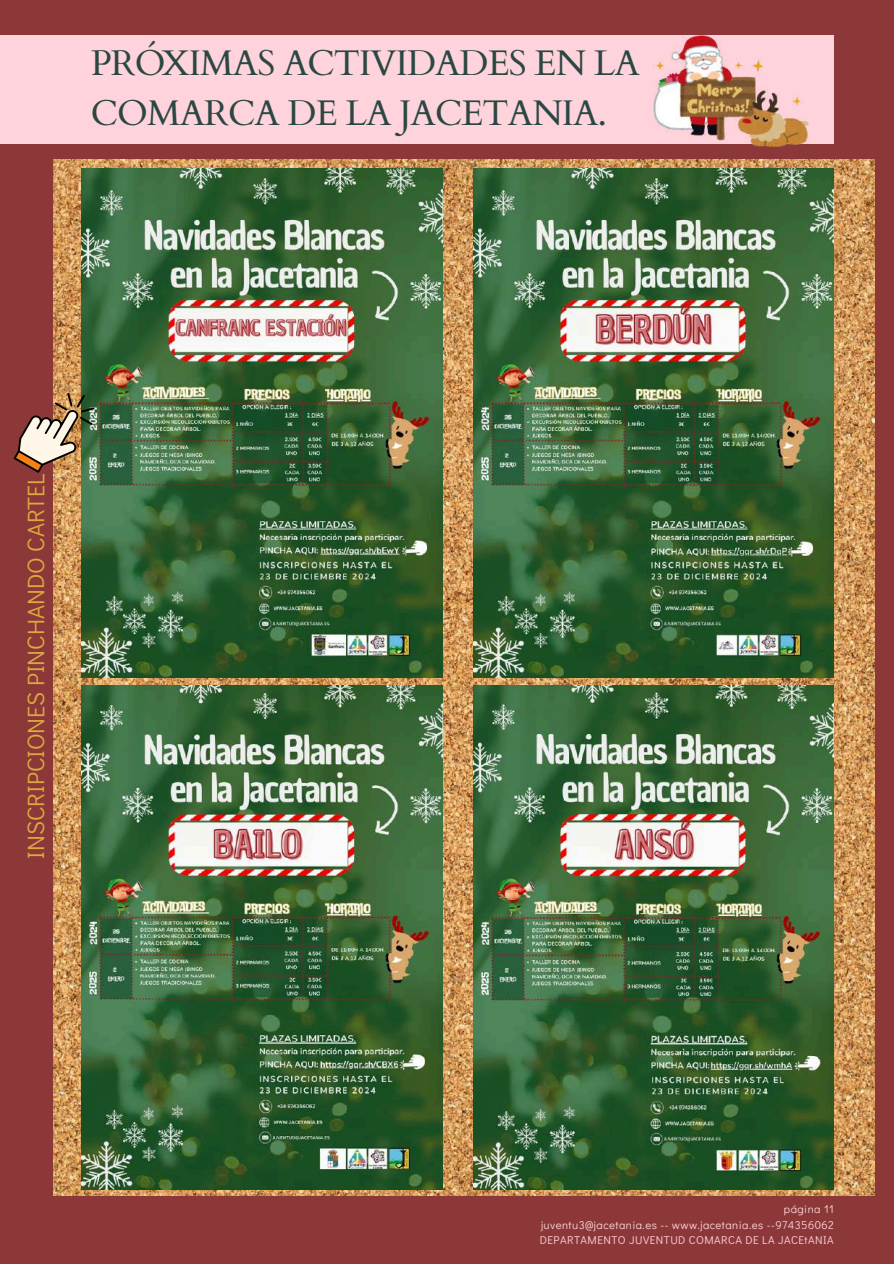
<style>
.page{position:relative;width:894px;height:1264px;background:#fff}
.page>*{position:absolute;margin:0;border:0;box-sizing:border-box;transform-origin:0 0}
.t1{font:35.7px/49.5px "Cardo";letter-spacing:-.025em;color:#2b4743}
.t2{font:24px "Didact Gothic";color:#dda83f}
.t3{font:11.25px/15.8px "Didact Gothic";letter-spacing:.04em;color:#ffd3db;text-align:justify}
</style>
<div class="page">
<div style="left:0;top:0;width:893px;height:1263px;background:#8c3839"></div>
<div style="left:0;top:35px;width:833px;height:109px;background:#ffd3db"></div>
<img style="left:54px;top:160px;width:820px;height:1035px">
<img style="left:82px;top:168px;width:360px;height:509px">
<img style="left:473px;top:168px;width:360px;height:509px">
<img style="left:82px;top:685px;width:360px;height:504px">
<img style="left:473px;top:685px;width:360px;height:504px">
<img style="left:14px;top:393px;width:81px;height:79px">
<img style="left:653px;top:35px;width:155px;height:112px">
<h1 class="t1" style="left:91px;top:39px;width:550px">PRÓXIMAS ACTIVIDADES EN LA<br>COMARCA DE LA JACETANIA.</h1>
<h2 class="t2" style="left:19px;top:858px;width:387px;rotate:-90deg">INSCRIPCIONES PINCHANDO CARTEL</h2>
<p class="t3" style="left:539px;top:1200px;width:295px;text-indent:244px">página 11 juventu3@jacetania.es -- www.jacetania.es --974356062<br>DEPARTAMENTO JUVENTUD COMARCA DE LA JACEtANIA</p>
</div>
